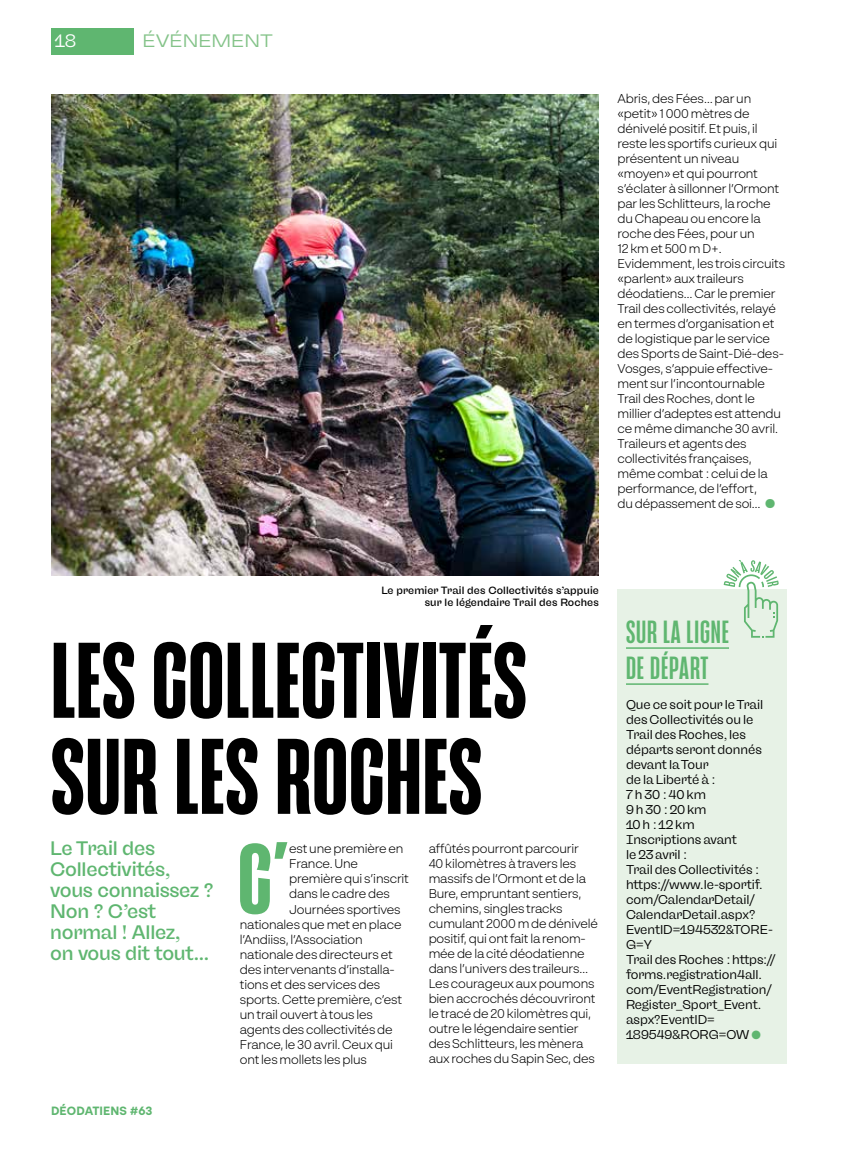
<style>
.page{position:relative;width:851px;height:1149px;background:#fff}
.page>*{position:absolute;margin:0;border:0;box-sizing:border-box;transform-origin:0 0}
.t1{font:700 105px/96px "Seriguela";letter-spacing:.01em;color:#000}
.t2{font:700 97.2px "Seriguela";color:#5fb670}
.t3{font:600 31.5px/36px "Seriguela";letter-spacing:.03em;color:#5fb670}
.t4{font:500 19.5px/21px "Freigeist";letter-spacing:-.015em;color:#5fb670}
.t5{font:expanded 18px "Freigeist";color:#84c389}
.t6{font:18px "Freigeist";color:#fff}
.t7{font:300 12.75px/15px "BR Sonoma";letter-spacing:-.01em;color:#000}
.t8{font:12.75px/15px "Freigeist";letter-spacing:-.005em;color:#000}
.t9{font:700 12px "BR Sonoma";letter-spacing:.01em;color:#5fb670}
.t10{font:500 10.5px/12px "Freigeist";letter-spacing:.01em;color:#000;text-align:right}
.s1{color:#5fb670}
</style>
<div class="page">
<div style="left:51px;top:28px;width:83px;height:27px;background:#5fb670"></div>
<img style="left:51px;top:95px;width:547px;height:480px">
<div style="left:617px;top:589px;width:170px;height:474px;background:#e7f2e6"></div>
<hr style="left:626px;top:647px;width:103px;height:1px;background:#5fb670">
<hr style="left:626px;top:683px;width:82px;height:1px;background:#5fb670">
<svg style="left:723px;top:560px;width:55px;height:77px"></svg>
<h3 class="t6" style="left:55px;top:30px;width:23px">18</h3>
<h3 class="t5" style="left:142px;top:30px;width:132px">ÉVÉNEMENT</h3>
<p class="t7" style="left:617px;top:91px;width:169px">Abris, des Fées… par un «petit» 1 000 mètres de dénivelé positif. Et puis, il reste les sportifs curieux qui présentent un niveau «moyen» et qui pourront s’éclater à sillonner l’Ormont par les Schlitteurs, la roche du Chapeau ou encore la roche des Fées, pour un<br>12 km et 500 m D+.<br>Evidemment, les trois circuits «parlent» aux traileurs déodatiens… Car le premier<br>Trail des collectivités, relayé en termes d’organisation et de logistique par le service des Sports de Saint-Dié-des-<br>Vosges, s’appuie effective&shy;ment sur l’incontournable<br>Trail des Roches, dont le millier d’adeptes est attendu ce même dimanche 30 avril.<br>Traileurs et agents des collectivités françaises, même combat : celui de la performance, de l’effort,<br>du dépassement de soi… <span class="s1">●</span></p>
<p class="t10" style="left:381px;top:583px;width:219px">Le premier Trail des Collectivités s’appuie sur le légendaire Trail des Roches</p>
<h1 class="t1" style="left:51px;top:629px;width:477px">LES COLLECTIVITÉS<br>SUR LES ROCHES</h1>
<h2 class="t2" style="left:238px;top:819px;width:51px">C’</h2>
<p class="t7" style="left:289px;top:841px;width:116px">est une première en</p>
<h3 class="t4" style="left:50px;top:837px;width:165px">Le Trail des<br>Collectivités, vous connaissez ?<br>Non ? C’est normal ! Allez,<br>on vous dit tout...</h3>
<p class="t7" style="left:428px;top:840px;width:171px">affûtés pourront parcourir<br>40 kilomètres à travers les massifs de l’Ormont et de la<br>Bure, empruntant sentiers, chemins, singles tracks cumulant 2000 m de dénivelé positif, qui ont fait la renom&shy;mée de la cité déodatienne dans l’univers des traileurs…<br>Les courageux aux poumons bien accrochés découvriront le tracé de 20 kilomètres qui, outre le légendaire sentier des Schlitteurs, les mènera aux roches du Sapin Sec, des</p>
<p class="t7" style="left:289px;top:856px;width:70px">France. Une</p>
<p class="t7" style="left:289px;top:871px;width:121px">première qui s’inscrit</p>
<p class="t7" style="left:289px;top:886px;width:102px">dans le cadre des</p>
<p class="t7" style="left:289px;top:900px;width:113px">Journées sportives</p>
<p class="t7" style="left:240px;top:915px;width:163px">nationales que met en place</p>
<p class="t7" style="left:240px;top:930px;width:124px">l’Andiiss, l’Association</p>
<p class="t7" style="left:240px;top:945px;width:154px">nationale des directeurs et</p>
<p class="t7" style="left:240px;top:960px;width:156px">des intervenants d’installa-</p>
<p class="t7" style="left:240px;top:975px;width:142px">tions et des services des</p>
<p class="t7" style="left:240px;top:990px;width:164px">sports. Cette première, c’est</p>
<p class="t7" style="left:240px;top:1005px;width:135px">un trail ouvert à tous les</p>
<p class="t7" style="left:240px;top:1020px;width:154px">agents des collectivités de</p>
<p class="t7" style="left:240px;top:1035px;width:154px">France, le 30 avril. Ceux qui</p>
<p class="t7" style="left:240px;top:1050px;width:129px">ont les mollets les plus</p>
<p class="t9" style="left:51px;top:1102px;width:103px">DÉODATIENS #63</p>
<h3 class="t3" style="left:626px;top:612px;width:104px">SUR LA LIGNE<br>DE DÉPART</h3>
<p class="t8" style="left:626px;top:697px;width:151px">Que ce soit pour le Trail des Collectivités ou le<br>Trail des Roches, les départs seront donnés devant la Tour<br>de la Liberté à :<br>7 h 30 : 40 km<br>9 h 30 : 20 km<br>10 h : 12 km<br>Inscriptions avant<br>le 23 avril :<br>Trail des Collectivités : https://www.le-sportif. com/CalendarDetail/<br>CalendarDetail.aspx?<br>EventID=194532&amp;TORE-<br>G=Y<br>Trail des Roches : https:// forms.registration4all. com/EventRegistration/<br>Register_Sport_Event. aspx?EventID=<br>189549&amp;RORG=OW <span class="s1">●</span></p>
</div>
